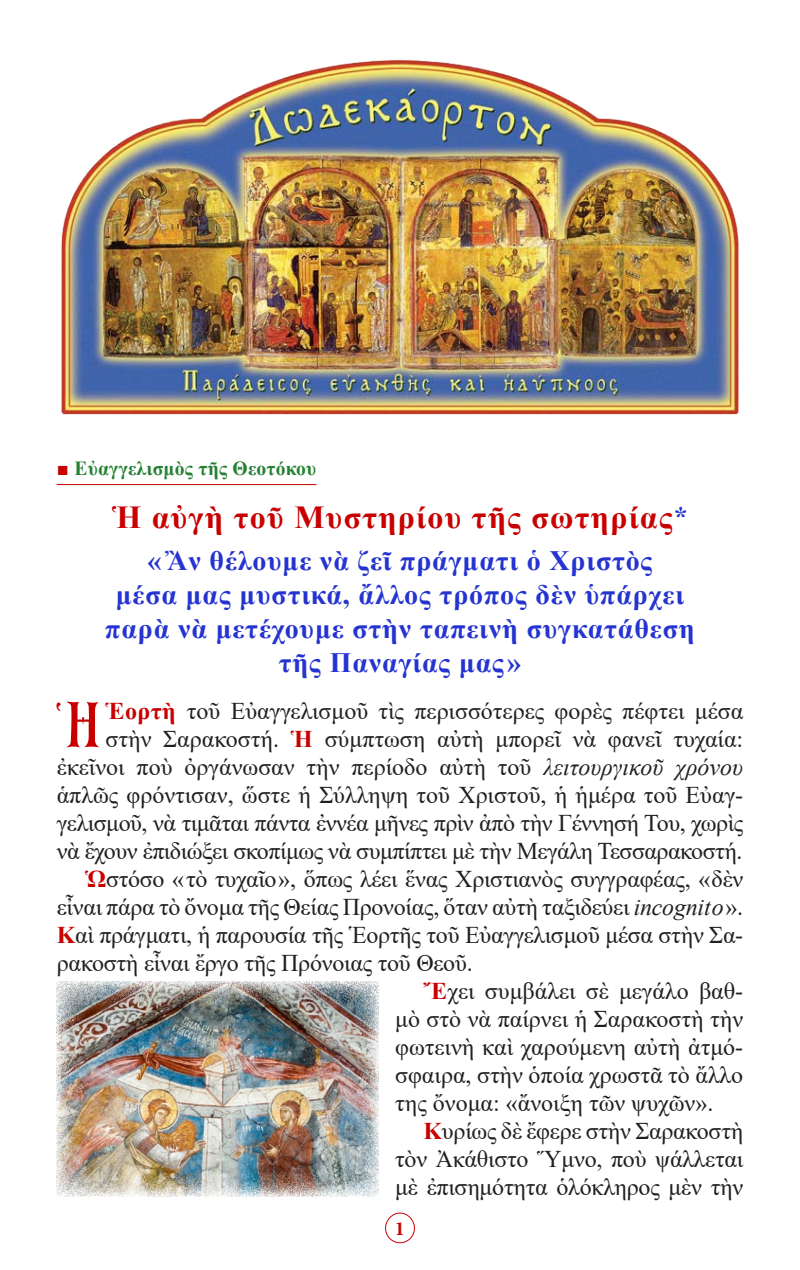
<style>
.page{position:relative;width:800px;height:1270px;background:#fff}
.page>*{position:absolute;margin:0;border:0;box-sizing:border-box;transform-origin:0 0}
.t1{font:42.6px "BYZIMAK";color:#c80000}
.t2{font:700 32px "Times New Roman";letter-spacing:.04em;color:#c80000}
.t3{font:700 28px "Times New Roman";letter-spacing:.03em;color:#2534d0}
.t4{font:24px/28px "Times New Roman";letter-spacing:-.005em;color:#231f20;text-align:justify}
.t5{font:700 20px "Times New Roman";letter-spacing:.01em;color:#258134}
.t6{font:700 20px "Minion Pro";color:#c80000}
.s1{font-weight:400;color:#c80000}
.s2{font-size:28px;color:#2534d0}
.s3{font-size:63.8px}
.s4{font-weight:700;color:#c80000}
.s5{font-style:italic}
</style>
<div class="page">
<div style="left:385px;top:1213px;width:30px;height:30px;border:1px solid #c80000;border-radius:50%"></div>
<hr style="left:57px;top:484px;width:259px;height:1px;background:#c80000">
<img style="left:57px;top:982px;width:321px;height:214px">
<img style="left:61px;top:60px;width:678px;height:355px">
<p class="t5" style="left:57px;top:453px;width:261px"><span class="s1">■</span> Εὐαγγελισμὸς τῆς Θεοτόκου</p>
<p class="t2" style="left:112px;top:494px;width:577px">Ἡ αὐγὴ τοῦ Μυστηρίου τῆς σωτηρίας<span class="s2">*</span></p>
<p class="t3" style="left:147px;top:540px;width:506px">«Ἂν θέλουμε νὰ ζεῖ πράγματι ὁ Χριστὸς</p>
<p class="t3" style="left:116px;top:574px;width:570px">μέσα μας μυστικά, ἄλλος τρόπος δὲν ὑπάρχει</p>
<p class="t3" style="left:105px;top:608px;width:591px">παρὰ νὰ μετέχουμε στὴν ταπεινὴ συγκατάθεση</p>
<p class="t3" style="left:279px;top:642px;width:244px">τῆς Παναγίας μας»</p>
<p class="t1" style="left:52px;top:693px;width:50px">῾<span class="s3">Η</span></p>
<p class="t4" style="left:57px;top:696px;width:688px;text-align:right"><span class="s4">Ἑορτὴ</span> τοῦ Εὐαγγελισμοῦ τὶς περισσότερες φορὲς πέφτει μέσα στὴν Σαρακοστή. <span class="s4">Ἡ</span> σύμπτωση αὐτὴ μπορεῖ νὰ φανεῖ τυχαία: ἐκεῖνοι ποὺ ὀργάνωσαν τὴν περίοδο αὐτὴ τοῦ <span class="s5">λειτουργικοῦ χρόνου </span>ἁπλῶς φρόντισαν, ὥστε ἡ Σύλληψη τοῦ Χριστοῦ, ἡ ἡμέρα τοῦ Εὐαγ&shy;γελισμοῦ, νὰ τιμᾶται πάντα ἐννέα μῆνες πρὶν ἀπὸ τὴν Γέννησή Του, χωρὶς νὰ ἔχουν ἐπιδιώξει σκοπίμως νὰ συμπίπτει μὲ τὴν Μεγάλη Τεσσαρακοστή.</p>
<p class="t4" style="left:57px;top:864px;width:688px;text-indent:28px"><span class="s4">Ὡ</span>στόσο «τὸ τυχαῖο», ὅπως λέει ἕνας Χριστιανὸς συγγραφέας, «δὲν εἶναι πάρα τὸ ὄνομα τῆς Θείας Προνοίας, ὅταν αὐτὴ ταξιδεύει <span class="s5">incognito</span>».<br><span class="s4">Κ</span>αὶ πράγματι, ἡ παρουσία τῆς Ἑορτῆς τοῦ Εὐαγγελισμοῦ μέσα στὴν Σα&shy;ρακοστὴ εἶναι ἔργο τῆς Πρόνοιας τοῦ Θεοῦ.</p>
<p class="t4" style="left:395px;top:976px;width:350px;text-indent:28px"><span class="s4">Ἔ</span>χει συμβάλει σὲ μεγάλο βαθ&shy;μὸ στὸ νὰ παίρνει ἡ Σαρακοστὴ τὴν φωτεινὴ καὶ χαρούμενη αὐτὴ ἀτμό&shy;σφαιρα, στὴν ὁποία χρωστᾶ τὸ ἄλλο της ὄνομα: «ἄνοιξη τῶν ψυχῶν».</p>
<p class="t4" style="left:395px;top:1116px;width:350px;text-indent:28px"><span class="s4">Κ</span>υρίως δὲ ἔφερε στὴν Σαρακοστὴ τὸν Ἀκάθιστο Ὕμνο, ποὺ ψάλλεται μὲ ἐπισημότητα ὁλόκληρος μὲν τὴν</p>
<p class="t6" style="left:395px;top:1214px;width:11px">1</p>
</div>
